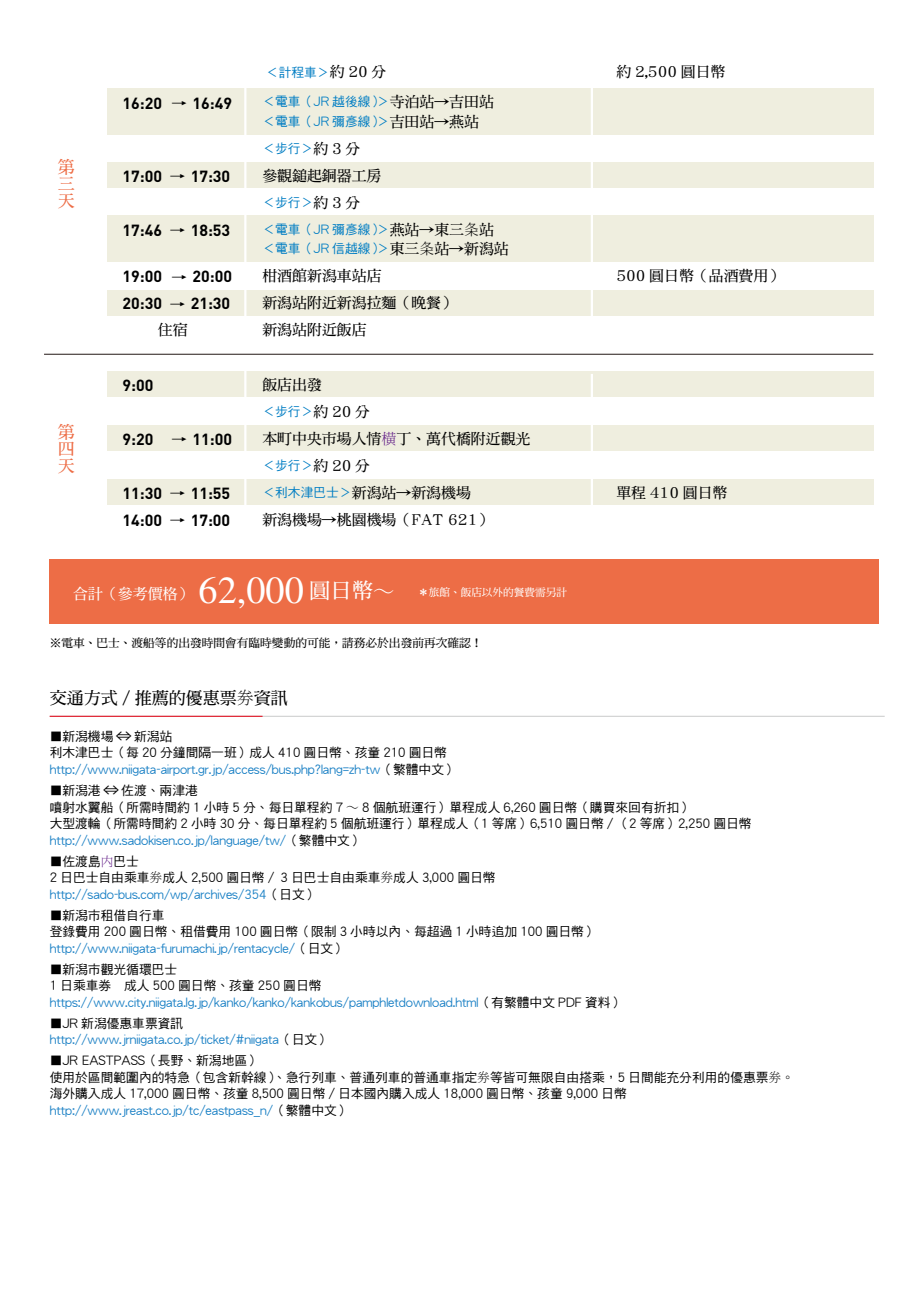
<style>
.page{position:relative;width:919px;height:1289px;background:#fff}
.page>*{position:absolute;margin:0;border:0;box-sizing:border-box;transform-origin:0 0}
.t1{font:38.25px "Times LT Std";color:#fff}
.t2{font:16.95px "DFPG Ming Bd MP BF";color:#000}
.t3{font:16.95px/17px "DFPG Ming Bd MP BF";color:#ed6d46;text-align:justify}
.t4{font:700 15.9px/27px "DIN";color:#000}
.t5{font:14.85px/27px "DFPG Ming Bd MP BF";color:#000}
.t6{font:14.85px "DFPG Ming Bd MP BF";color:#fff}
.t7{font:12.75px/16.5px "DFPG Hei Md MP BF";color:#000}
.t8{font:12.75px/16.5px "DFPG Hei Md MP BF";color:#187fc4}
.t9{font:12.75px/19.4px "DFPG Hei Md MP BF";color:#007dc3}
.t10{font:11.7px "DFPG Ming Bd MP BF";color:#000}
.t11{font:10.65px "DFPG Ming Bd MP BF";color:#fff}
.s1{font-family:"Gothic MB101 Pro";font-weight:400;font-size:12.75px}
.s2{font-family:"DFPG Ming Bd MP BF";font-size:14.85px;color:#000}
.s3{font-family:"Adobe Ming Std";font-weight:300;font-size:14.85px;color:#000}
.s4{font-family:"Li Song Pro";color:#5f1985}
.s5{font-family:"DFPG Hei Md MP BF";font-size:12.75px;color:#007dc3}
.s6{font-family:"DFPG Ming Bd MP BF";font-size:21.3px}
.s7{font-family:"Adobe Ming Std";font-weight:300;font-size:21.3px}
.s8{font-family:"Adobe Ming Std";font-weight:300}
.s9{color:#000}
.s10{font-family:"Gothic MB101 Pro";color:#000}
.s11{font-family:"Gothic MB101 Pro"}
.s12{color:#187fc4}
</style>
<div class="page">
<div style="left:50px;top:559px;width:828px;height:65px;background:#ed6d46"></div>
<div style="left:107px;top:371px;width:766px;height:26px;background:#efeedf"></div>
<div style="left:107px;top:425px;width:766px;height:26px;background:#efeedf"></div>
<div style="left:107px;top:479px;width:766px;height:26px;background:#efeedf"></div>
<div style="left:107px;top:163px;width:766px;height:25px;background:#efeedf"></div>
<div style="left:107px;top:290px;width:766px;height:26px;background:#efeedf"></div>
<div style="left:107px;top:88px;width:766px;height:47px;background:#efeedf"></div>
<div style="left:107px;top:215px;width:766px;height:47px;background:#efeedf"></div>
<hr style="left:50px;top:716px;width:834px;height:1px;background:#c9caca">
<hr style="left:50px;top:716px;width:212px;height:1px;background:#e50012">
<hr style="left:44px;top:354px;width:829px;height:1px;background:#231815">
<hr style="left:244px;top:366px;width:2px;height:181px;background:#fff">
<hr style="left:590px;top:374px;width:3px;height:173px;background:#fff">
<hr style="left:244px;top:83px;width:2px;height:266px;background:#fff">
<hr style="left:590px;top:83px;width:3px;height:266px;background:#fff">
<h2 class="t3" style="left:58px;top:158px;width:18px">第三天</h2>
<h2 class="t3" style="left:58px;top:423px;width:18px">第四天</h2>
<p class="t4" style="left:122px;top:89px;width:41px">16:20</p>
<p class="t4" style="left:171px;top:89px;width:62px"><span class="s1">→</span> 16:49</p>
<p class="t4" style="left:122px;top:162px;width:41px">17:00</p>
<p class="t4" style="left:169px;top:162px;width:62px"><span class="s1">→</span> 17:30</p>
<p class="t4" style="left:122px;top:216px;width:41px">17:46</p>
<p class="t4" style="left:122px;top:262px;width:41px">19:00<br>20:30</p>
<p class="t4" style="left:169px;top:216px;width:62px"><span class="s1">→</span> 18:53</p>
<p class="t4" style="left:171px;top:262px;width:62px"><span class="s1">→</span> 20:00</p>
<p class="t4" style="left:169px;top:289px;width:62px"><span class="s1">→</span> 21:30</p>
<p class="t5" style="left:158px;top:316px;width:31px">住宿</p>
<p class="t4" style="left:122px;top:371px;width:32px">9:00</p>
<p class="t4" style="left:122px;top:425px;width:32px">9:20</p>
<p class="t4" style="left:171px;top:425px;width:62px"><span class="s1">→</span> 11:00</p>
<p class="t4" style="left:122px;top:479px;width:41px">11:30<br>14:00</p>
<p class="t4" style="left:169px;top:479px;width:62px"><span class="s1">→</span> 11:55</p>
<p class="t4" style="left:169px;top:506px;width:62px"><span class="s1">→</span> 17:00</p>
<p class="t9" style="left:266px;top:62px;width:122px">＜計程車＞<span class="s2">約 20 分</span></p>
<p class="t9" style="left:262px;top:92px;width:233px">＜電車（JR 越後線）＞<span class="s2">寺泊站→吉田站</span>＜電車（JR 彌彥線）＞<span class="s2">吉田站→燕站</span></p>
<p class="t9" style="left:262px;top:139px;width:99px">＜步行＞<span class="s2">約 3 分</span></p>
<p class="t5" style="left:262px;top:162px;width:121px">參觀鎚起銅器工房</p>
<p class="t9" style="left:262px;top:189px;width:233px;line-height:27.2px">＜步行＞<span class="s2">約 3 分<br></span>＜電車（JR 彌彥線）＞<span class="s2">燕站→東三</span><span class="s3">条</span><span class="s2">站</span></p>
<p class="t9" style="left:262px;top:239px;width:248px">＜電車（JR 信越線）＞<span class="s2">東三</span><span class="s3">条</span><span class="s2">站→新潟站</span></p>
<p class="t5" style="left:262px;top:262px;width:195px">柑酒館新潟車站店<br>新潟站附近新潟拉麵（晚餐）新潟站附近飯店</p>
<p class="t5" style="left:616px;top:59px;width:111px">約 2,500 圓日幣</p>
<p class="t5" style="left:616px;top:262px;width:168px">500 圓日幣（品酒費用）</p>
<p class="t5" style="left:262px;top:371px;width:61px">飯店出發</p>
<p class="t9" style="left:262px;top:402px;width:109px">＜步行＞<span class="s2">約 20 分</span></p>
<p class="t5" style="left:262px;top:425px;width:269px">本町中央市場人情<span class="s4">横</span>丁、萬代橋附近觀光</p>
<p class="t9" style="left:262px;top:456px;width:109px">＜步行＞<span class="s2">約 20 分</span></p>
<p class="t5" style="left:262px;top:479px;width:231px"><span class="s5">＜利木津巴士＞</span>新潟站→新潟機場<br>新潟機場→桃園機場（FAT 621）</p>
<p class="t5" style="left:616px;top:479px;width:113px">單程 410 圓日幣</p>
<h1 class="t1" style="left:199px;top:568px;width:197px">62,000 <span class="s6">圓日幣</span><span class="s7">∼</span></h1>
<p class="t6" style="left:73px;top:586px;width:121px">合計（參考價格）</p>
<p class="t10" style="left:50px;top:636px;width:434px">※電車、巴士、渡船等的出發時間會有臨時變動的可能，請務必於出發前再次確認！</p>
<p class="t11" style="left:418px;top:587px;width:150px">＊旅館、飯店以外的餐費需另計</p>
<h2 class="t2" style="left:50px;top:689px;width:240px">交通方式／推薦的優惠票<span class="s8">劵</span>資訊</h2>
<p class="t8" style="left:50px;top:728px;width:408px"><span class="s9">■新潟機場</span> <span class="s10">⇔</span><span class="s9">新潟站<br>利木津巴士（每 20 分鐘間隔一班）成人 410 圓日幣、孩童 210 圓日幣</span>http://www.niigata-airport.gr.jp/access/bus.php?lang=zh-tw<span class="s9">（繁體中文）</span></p>
<p class="t7" style="left:50px;top:782px;width:703px">■新潟港 <span class="s11">⇔</span>佐渡、兩津港<br>噴射水翼船（所需時間約 1 小時 5 分、每日單程約 7 <span class="s8">∼</span> 8 個航班運行）單程成人 6,260 圓日幣（購買來回有折扣）<br>大型渡輪（所需時間約 2 小時 30 分、每日單程約 5 個航班運行）單程成人（1 等席）6,510 圓日幣／（2 等席）2,250 圓日幣<span class="s12">http://www.sadokisen.co.jp/language/tw/</span>（繁體中文）</p>
<p class="t7" style="left:50px;top:852px;width:447px">■佐渡島<span class="s4">内</span>巴士<br>2 日巴士自由乘車<span class="s8">劵</span>成人 2,500 圓日幣／ 3 日巴士自由乘車<span class="s8">劵</span>成人 3,000 圓日幣<span class="s12">http://sado-bus.com/wp/archives/354</span>（日文）</p>
<p class="t7" style="left:50px;top:906px;width:548px">■新潟市租借自行車<br>登錄費用 200 圓日幣、租借費用 100 圓日幣（限制 3 小時以內、每超過 1 小時追加 100 圓日幣）<span class="s12">http://www.niigata-furumachi.jp/rentacycle/</span>（日文）</p>
<p class="t8" style="left:50px;top:960px;width:575px"><span class="s9">■新潟市觀光循環巴士<br>1 日乘車券　成人 500 圓日幣、孩童 250 圓日幣</span>https://www.city.niigata.lg.jp/kanko/kanko/kankobus/pamphletdownload.html<span class="s9">（有繁體中文 PDF 資料）</span></p>
<p class="t8" style="left:50px;top:1014px;width:282px"><span class="s9">■JR 新潟優惠車票資訊</span>http://www.jrniigata.co.jp/ticket/#niigata<span class="s9">（日文）</span></p>
<p class="t7" style="left:50px;top:1052px;width:746px">■JR EASTPASS（長野、新潟地區）<br>使用於區間範圍內的特急（包含新幹線）、急行列車、普通列車的普通車指定<span class="s8">劵</span>等皆可無限自由搭乘，5 日間能充分利用的優惠票<span class="s8">劵</span>。海外購入成人 17,000 圓日幣、孩童 8,500 圓日幣／日本國內購入成人 18,000 圓日幣、孩童 9,000 日幣<span class="s12">http://www.jreast.co.jp/tc/eastpass_n/</span>（繁體中文）</p>
</div>
